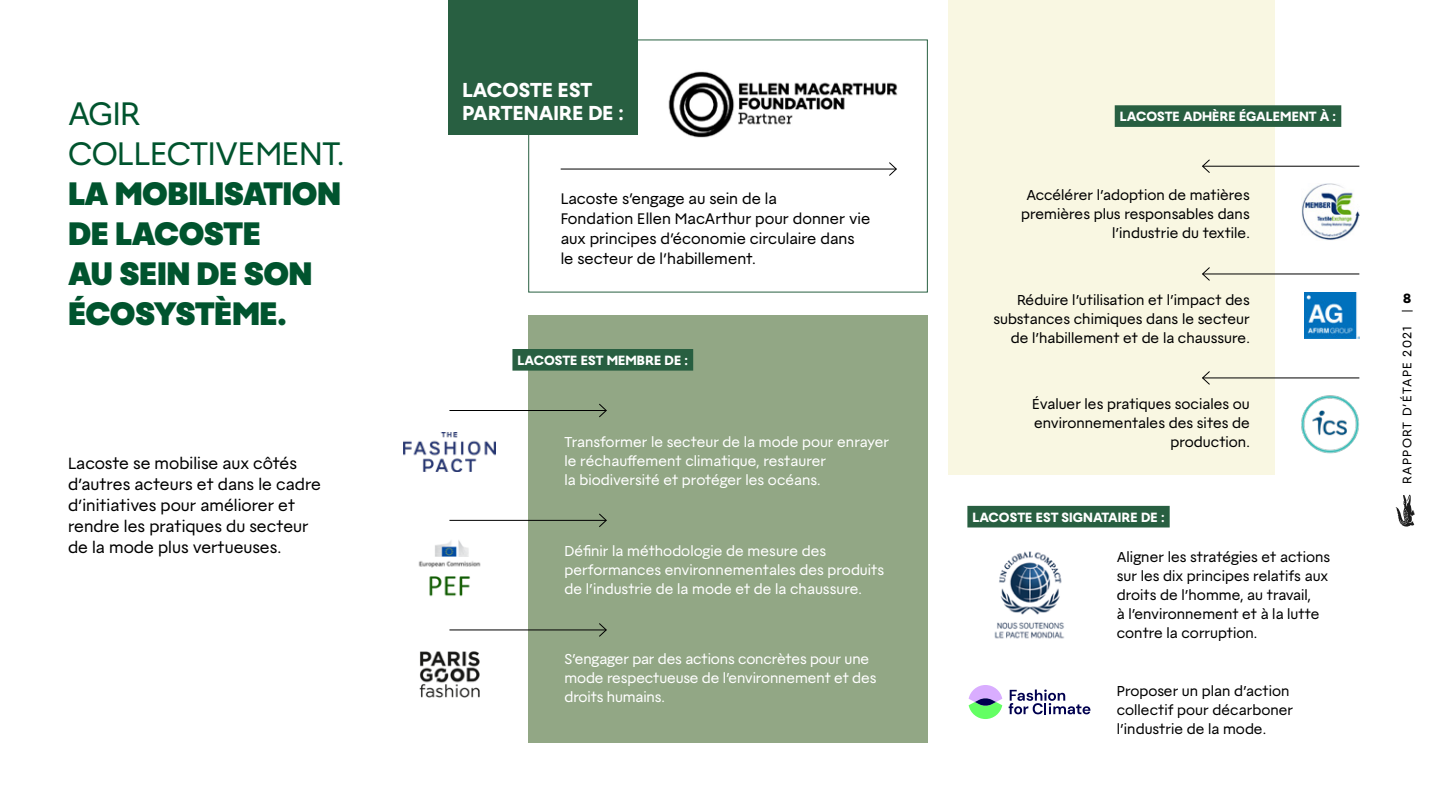
<style>
.page{position:relative;width:1440px;height:811px;background:#fff}
.page>*{position:absolute;margin:0;border:0;box-sizing:border-box;transform-origin:0 0}
.t1{font:900 34px/40px "Lacoste";letter-spacing:-.015em;color:#00542e}
.t2{font:34px/40px "Lacoste";letter-spacing:-.015em;color:#00542e}
.t3{font:800 21.2px/23px "Lacoste";color:#fff}
.t4{font:17px/21px "Lacoste";color:#000}
.t5{font:16px/20px "Lacoste";color:#000}
.t6{font:15px/19px "Lacoste";color:#000;text-align:right}
.t7{font:15px/19px "Lacoste";color:#fff}
.t8{font:800 14px "Lacoste";color:#fff}
.t9{font:800 14px "Lacoste";color:#000}
.t10{font:13px "Lacoste";letter-spacing:.09em;color:#000}
</style>
<div class="page">
<div style="left:528px;top:39px;width:400px;height:253px;border:1px solid #285f41"></div>
<div style="left:449px;top:0;width:189px;height:135px;background:#285f41"></div>
<div style="left:528px;top:315px;width:400px;height:427px;background:#92a785"></div>
<div style="left:949px;top:0;width:326px;height:474px;background:#f9f7e2"></div>
<svg style="left:1396px;top:494px;width:19px;height:32px"></svg>
<div style="left:1115px;top:105px;width:226px;height:22px;background:#285f41"></div>
<div style="left:512px;top:349px;width:181px;height:21px;background:#285f41"></div>
<img style="left:994px;top:551px;width:70px;height:88px">
<img style="left:419px;top:630px;width:84px;height:68px">
<img style="left:418px;top:540px;width:63px;height:57px">
<img style="left:1301px;top:395px;width:59px;height:59px">
<img style="left:1305px;top:292px;width:55px;height:46px">
<img style="left:403px;top:432px;width:92px;height:39px">
<img style="left:1302px;top:183px;width:58px;height:57px">
<hr style="left:449px;top:519px;width:157px;height:1px;background:#000">
<svg style="left:598px;top:513px;width:9px;height:14px"></svg>
<hr style="left:449px;top:410px;width:157px;height:1px;background:#000">
<svg style="left:599px;top:403px;width:8px;height:15px"></svg>
<hr style="left:449px;top:629px;width:157px;height:1px;background:#000">
<svg style="left:598px;top:623px;width:9px;height:14px"></svg>
<hr style="left:1203px;top:166px;width:156px;height:1px;background:#000">
<svg style="left:1202px;top:159px;width:9px;height:14px"></svg>
<hr style="left:1203px;top:273px;width:156px;height:1px;background:#000">
<svg style="left:1202px;top:267px;width:9px;height:14px"></svg>
<hr style="left:1203px;top:377px;width:156px;height:1px;background:#000">
<svg style="left:1202px;top:371px;width:9px;height:14px"></svg>
<div style="left:967px;top:505px;width:203px;height:22px;background:#285f41"></div>
<img style="left:668px;top:71px;width:230px;height:67px">
<hr style="left:561px;top:168px;width:335px;height:1px;background:#000">
<svg style="left:888px;top:162px;width:9px;height:14px"></svg>
<svg style="left:969px;top:685px;width:33px;height:33px"></svg>
<svg style="left:1009px;top:689px;width:81px;height:25px"></svg>
<h1 class="t2" style="left:68px;top:93px;width:278px">AGIR<br>COLLECTIVEMENT.</h1>
<h1 class="t1" style="left:68px;top:173px;width:275px">LA MOBILISATION<br>DE LACOSTE<br>AU SEIN DE SON<br>ÉCOSYSTÈME.</h1>
<p class="t4" style="left:68px;top:452px;width:255px">Lacoste se mobilise aux côtés d’autres acteurs et dans le cadre d’initiatives pour améliorer et rendre les pratiques du secteur de la mode plus vertueuses.</p>
<h2 class="t3" style="left:463px;top:78px;width:163px">LACOSTE EST<br>PARTENAIRE DE :</h2>
<p class="t5" style="left:561px;top:188px;width:311px">Lacoste s’engage au sein de la<br>Fondation Ellen MacArthur pour donner vie aux principes d’économie circulaire dans le secteur de l’habillement.</p>
<p class="t8" style="left:518px;top:351px;width:172px">LACOSTE EST MEMBRE DE :</p>
<p class="t7" style="left:565px;top:432px;width:326px">Transformer le secteur de la mode pour enrayer le réchauffement climatique, restaurer<br>la biodiversité et protéger les océans.</p>
<p class="t7" style="left:565px;top:540px;width:321px">Définir la méthodologie de mesure des performances environnementales des produits de l’industrie de la mode et de la chaussure.</p>
<p class="t7" style="left:565px;top:648px;width:313px">S’engager par des actions concrètes pour une mode respectueuse de l’environnement et des droits humains.</p>
<p class="t8" style="left:1120px;top:108px;width:218px">LACOSTE ADHÈRE ÉGALEMENT À :</p>
<p class="t6" style="left:1021px;top:185px;width:230px">Accélérer l’adoption de matières premières plus responsables dans l’industrie du textile.</p>
<p class="t6" style="left:993px;top:290px;width:258px">Réduire l’utilisation et l’impact des substances chimiques dans le secteur de l’habillement et de la chaussure.</p>
<p class="t6" style="left:1032px;top:394px;width:219px">Évaluer les pratiques sociales ou environnementales des sites de production.</p>
<p class="t8" style="left:973px;top:508px;width:194px">LACOSTE EST SIGNATAIRE DE :</p>
<p class="t6" style="left:1117px;top:546px;width:215px;text-align:left">Aligner les stratégies et actions sur les dix principes relatifs aux droits de l’homme, au travail,<br>à l’environnement et à la lutte contre la corruption.</p>
<p class="t6" style="left:1117px;top:680px;width:178px;text-align:left">Proposer un plan d’action collectif pour décarboner l’industrie de la mode.</p>
<p class="t9" style="left:1403px;top:290px;width:10px">8</p>
<p class="t10" style="left:1399px;top:483px;width:159px;rotate:-90deg">RAPPORT D’ÉTAPE 2021</p>
</div>
